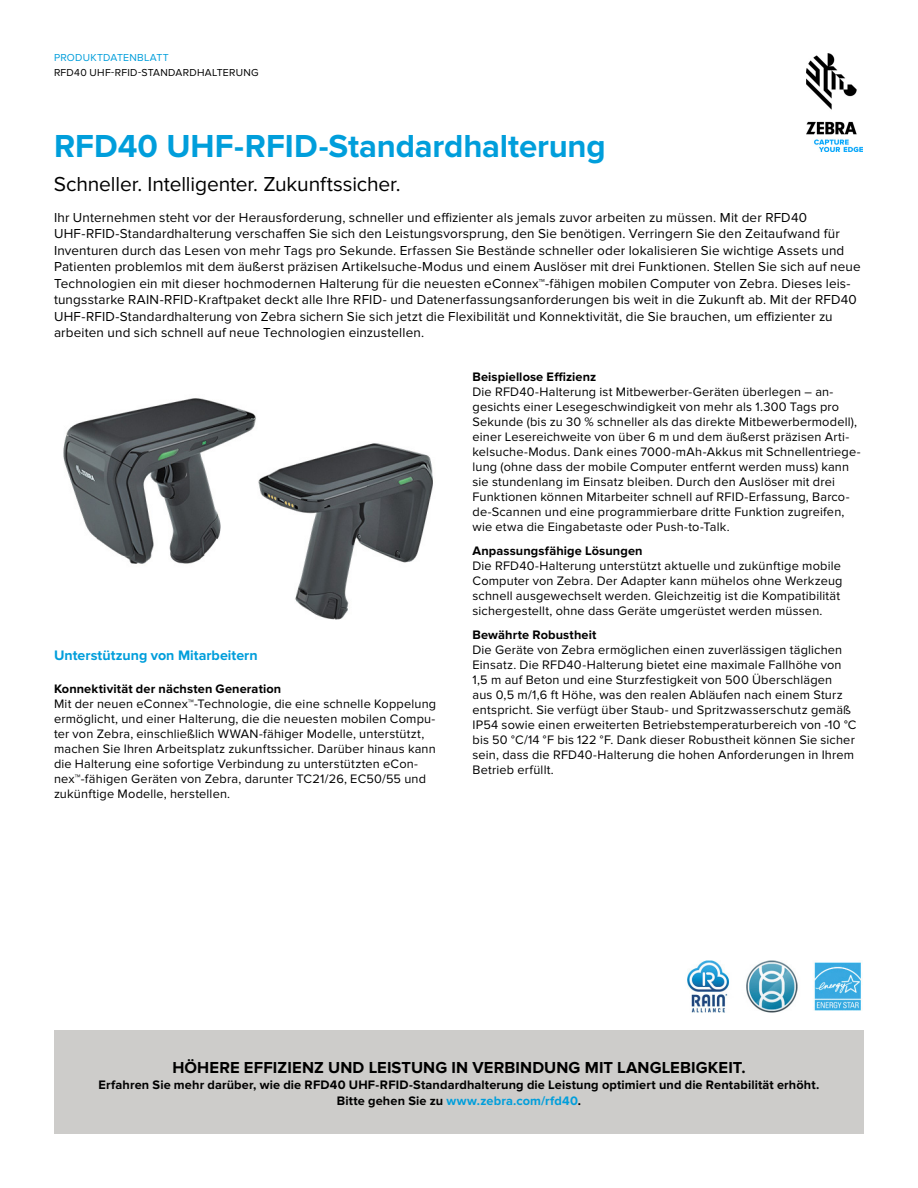
<style>
.page{position:relative;width:918px;height:1188px;background:#fff}
.page>*{position:absolute;margin:0;border:0;box-sizing:border-box;transform-origin:0 0}
.t1{font:700 33px "Proxima Nova";letter-spacing:-.005em;color:#009edb}
.t2{font:21px "Proxima Nova";letter-spacing:-.005em;color:#000}
.t3{font:700 16.5px "Proxima Nova";letter-spacing:.01em;color:#000}
.t4{font:700 14.25px "Proxima Nova";color:#009edb}
.t5{font:13.5px/16.5px "Proxima Nova";letter-spacing:.01em;color:#000}
.t6{font:12.75px/15px "Proxima Nova";letter-spacing:.015em;color:#000}
.t7{font:700 12.75px/15.8px "Proxima Nova";letter-spacing:.01em;color:#000;text-align:center}
.t8{font:10.5px "Proxima Nova";letter-spacing:.025em;color:#000}
.t9{font:10.5px "Proxima Nova";letter-spacing:.025em;color:#009edb}
.s1{color:#009edb}
</style>
<div class="page">
<img style="left:806px;top:54px;width:56px;height:97px">
<div style="left:54px;top:1031px;width:810px;height:103px;background:#cdccca"></div>
<img style="left:687px;top:961px;width:174px;height:52px">
<img style="left:63px;top:398px;width:370px;height:222px">
<p class="t9" style="left:54px;top:52px;width:116px">PRODUKTDATENBLATT</p>
<p class="t8" style="left:54px;top:66px;width:206px">RFD40 UHF-RFID-STANDARDHALTERUNG</p>
<h1 class="t1" style="left:54px;top:127px;width:553px">RFD40 UHF-RFID-Standardhalterung</h1>
<h2 class="t2" style="left:54px;top:172px;width:348px">Schneller. Intelligenter. Zukunftssicher.</h2>
<p class="t5" style="left:54px;top:209px;width:808px">Ihr Unternehmen steht vor der Herausforderung, schneller und effizienter als jemals zuvor arbeiten zu müssen. Mit der RFD40<br>UHF-RFID-Standardhalterung verschaffen Sie sich den Leistungsvorsprung, den Sie benötigen. Verringern Sie den Zeitaufwand für Inventuren durch das Lesen von mehr Tags pro Sekunde. Erfassen Sie Bestände schneller oder lokalisieren Sie wichtige Assets und Patienten problemlos mit dem äußerst präzisen Artikelsuche-Modus und einem Auslöser mit drei Funktionen. Stellen Sie sich auf neue Technologien ein mit dieser hochmodernen Halterung für die neuesten eConnex™-fähigen mobilen Computer von Zebra. Dieses leis&shy;tungsstarke RAIN-RFID-Kraftpaket deckt alle Ihre RFID- und Datenerfassungsanforderungen bis weit in die Zukunft ab. Mit der RFD40<br>UHF-RFID-Standardhalterung von Zebra sichern Sie sich jetzt die Flexibilität und Konnektivität, die Sie brauchen, um effizienter zu arbeiten und sich schnell auf neue Technologien einzustellen.</p>
<p class="t4" style="left:54px;top:647px;width:205px">Unterstützung von Mitarbeitern</p>
<p class="t7" style="left:54px;top:681px;width:229px">Konnektivität der nächsten Generation</p>
<p class="t6" style="left:54px;top:697px;width:384px">Mit der neuen eConnex™-Technologie, die eine schnelle Koppelung ermöglicht, und einer Halterung, die die neuesten mobilen Compu&shy;ter von Zebra, einschließlich WWAN-fähiger Modelle, unterstützt, machen Sie Ihren Arbeitsplatz zukunftssicher. Darüber hinaus kann die Halterung eine sofortige Verbindung zu unterstützten eCon&shy;nex™-fähigen Geräten von Zebra, darunter TC21/26, EC50/55 und zukünftige Modelle, herstellen.</p>
<p class="t7" style="left:472px;top:369px;width:125px">Beispiellose Effizienz</p>
<p class="t6" style="left:472px;top:384px;width:390px">Die RFD40-Halterung ist Mitbewerber-Geräten überlegen – an&shy;gesichts einer Lesegeschwindigkeit von mehr als 1.300 Tags pro Sekunde (bis zu 30 % schneller als das direkte Mitbewerbermodell), einer Lesereichweite von über 6 m und dem äußerst präzisen Arti&shy;kelsuche-Modus. Dank eines 7000-mAh-Akkus mit Schnellentriege&shy;lung (ohne dass der mobile Computer entfernt werden muss) kann sie stundenlang im Einsatz bleiben. Durch den Auslöser mit drei Funktionen können Mitarbeiter schnell auf RFID-Erfassung, Barco&shy;de-Scannen und eine programmierbare dritte Funktion zugreifen, wie etwa die Eingabetaste oder Push-to-Talk.</p>
<p class="t7" style="left:472px;top:543px;width:172px">Anpassungsfähige Lösungen</p>
<p class="t6" style="left:472px;top:558px;width:372px">Die RFD40-Halterung unterstützt aktuelle und zukünftige mobile Computer von Zebra. Der Adapter kann mühelos ohne Werkzeug schnell ausgewechselt werden. Gleichzeitig ist die Kompatibilität sichergestellt, ohne dass Geräte umgerüstet werden müssen.</p>
<p class="t7" style="left:472px;top:627px;width:125px">Bewährte Robustheit</p>
<p class="t6" style="left:472px;top:642px;width:386px">Die Geräte von Zebra ermöglichen einen zuverlässigen täglichen Einsatz. Die RFD40-Halterung bietet eine maximale Fallhöhe von 1,5 m auf Beton und eine Sturzfestigkeit von 500 Überschlägen<br>aus 0,5 m/1,6 ft Höhe, was den realen Abläufen nach einem Sturz entspricht. Sie verfügt über Staub- und Spritzwasserschutz gemäß IP54 sowie einen erweiterten Betriebstemperaturbereich von -10 °C bis 50 °C/14 °F bis 122 °F. Dank dieser Robustheit können Sie sicher sein, dass die RFD40-Halterung die hohen Anforderungen in Ihrem Betrieb erfüllt.</p>
<p class="t3" style="left:172px;top:1058px;width:575px">HÖHERE EFFIZIENZ UND LEISTUNG IN VERBINDUNG MIT LANGLEBIGKEIT.</p>
<p class="t7" style="left:99px;top:1077px;width:722px">Erfahren Sie mehr darüber, wie die RFD40 UHF-RFID-Standardhalterung die Leistung optimiert und die Rentabilität erhöht.<br>Bitte gehen Sie zu <span class="s1">www.zebra.com/rfd40</span>.</p>
</div>
